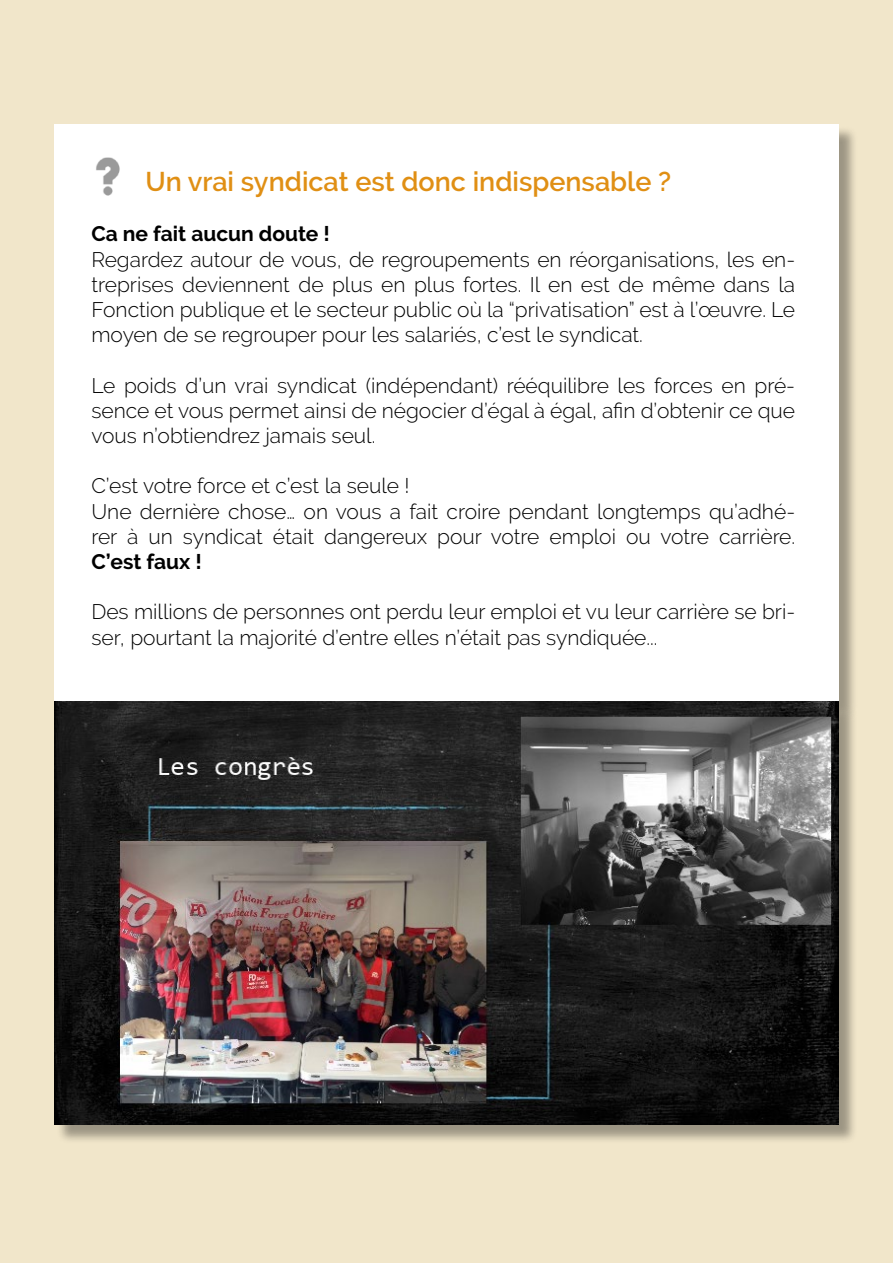
<style>
.page{position:relative;width:893px;height:1263px;background:#f1e6ca}
.page>*{position:absolute;margin:0;border:0;box-sizing:border-box;transform-origin:0 0}
.t1{font:600 27px "Raleway";color:#e08f14}
.t2{font:300 21px/25.2px "Raleway";color:#000;text-align:justify}
.t3{font:700 21px "Raleway";color:#000}
</style>
<div class="page">
<div style="left:56px;top:126px;width:802px;height:594px;background:#000;opacity:.35"></div>
<div style="left:54px;top:124px;width:785px;height:577px;background:#fff"></div>
<div style="left:57px;top:704px;width:801px;height:439px;background:#000;opacity:.35"></div>
<img style="left:54px;top:701px;width:785px;height:424px">
<img style="left:96px;top:157px;width:24px;height:39px">
<p class="t1" style="left:145px;top:166px;width:527px">Un vrai syndicat est donc indispensable ?</p>
<p class="t3" style="left:91px;top:222px;width:240px">Ca ne fait aucun doute !</p>
<p class="t2" style="left:91px;top:247px;width:705px">Regardez autour de vous, de regroupements en réorganisations, les en&shy;treprises deviennent de plus en plus fortes. Il en est de même dans la Fonction publique et le secteur public où la “privatisation” est à l’œuvre. Le moyen de se regrouper pour les salariés, c’est le syndicat.</p>
<p class="t2" style="left:91px;top:373px;width:705px">Le poids d’un vrai syndicat (indépendant) rééquilibre les forces en pré&shy;sence et vous permet ainsi de négocier d’égal à égal, afin d’obtenir ce que vous n’obtiendrez jamais seul.</p>
<p class="t2" style="left:91px;top:473px;width:705px;text-align:left">C’est votre force et c’est la seule !<br>Une dernière chose… on vous a fait croire pendant longtemps qu’adhé&shy;rer à un syndicat était dangereux pour votre emploi ou votre carrière.</p>
<p class="t3" style="left:91px;top:550px;width:112px">C’est faux !</p>
<p class="t2" style="left:91px;top:599px;width:705px">Des millions de personnes ont perdu leur emploi et vu leur carrière se bri&shy;ser, pourtant la majorité d’entre elles n’était pas syndiquée...</p>
</div>
